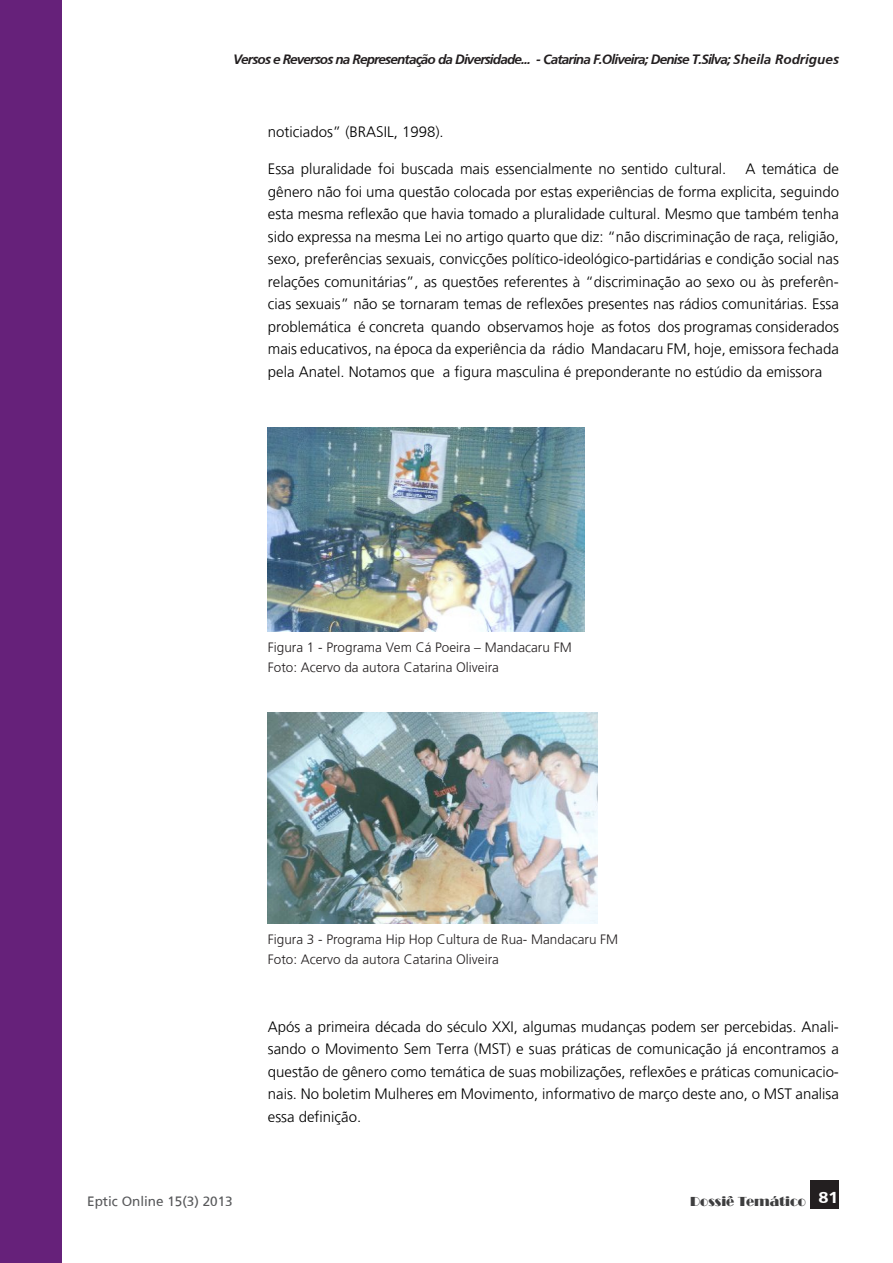
<style>
.page{position:relative;width:893px;height:1263px;background:#fff}
.page>*{position:absolute;margin:0;border:0;box-sizing:border-box;transform-origin:0 0}
.rev_artigo{font:300 15px/22.5px "Frutiger";color:#000;text-align:justify}
.Texto{font:300 13.5px "Frutiger";color:#231f20}
.t1{font:italic 700 13.5px "Frutiger";letter-spacing:-.06em;color:#231f20}
.t2{font:13.5px "Frutiger";color:#57585a}
.t3{font:13.5px "Broadway";color:#3e3e3f}
</style>
<div class="page">
<div style="left:811px;top:1180px;width:28px;height:29px;background:#231f20"></div>
<div style="left:0;top:0;width:62px;height:1263px;background:#66217a"></div>
<img style="left:268px;top:428px;width:317px;height:203px">
<img style="left:268px;top:712px;width:329px;height:212px">
<p class="t1" style="left:233px;top:52px;width:607px">Versos e Reversos na Representação da Diversidade... - Catarina F.Oliveira; Denise T.Silva; Sheila Rodrigues</p>
<p class="rev_artigo" style="left:268px;top:120px;width:177px">noticiados” (BRASIL, 1998).</p>
<p class="rev_artigo" style="left:268px;top:158px;width:460px">Essa pluralidade foi buscada mais essencialmente no sentido cultural.</p>
<p class="rev_artigo" style="left:268px;top:158px;width:573px;text-indent:477px">A temática de gênero não foi uma questão colocada por estas experiências de forma explicita, seguindo esta mesma reflexão que havia tomado a pluralidade cultural. Mesmo que também tenha sido expressa na mesma Lei no artigo quarto que diz: “não discriminação de raça, religião, sexo, preferências sexuais, convicções político-ideológico-partidárias e condição social nas relações comunitárias”, as questões referentes à “discriminação ao sexo ou às preferên&shy;cias sexuais” não se tornaram temas de reflexões presentes nas rádios comunitárias. Essa problemática é concreta quando observamos hoje as fotos dos programas considerados mais educativos, na época da experiência da rádio Mandacaru FM, hoje, emissora fechada pela Anatel. Notamos que a figura masculina é preponderante no estúdio da emissora</p>
<p class="Texto" style="left:268px;top:639px;width:305px">Figura 1 - Programa Vem Cá Poeira – Mandacaru FM</p>
<p class="Texto" style="left:268px;top:660px;width:232px">Foto: Acervo da autora Catarina Oliveira</p>
<p class="Texto" style="left:268px;top:932px;width:352px">Figura 3 - Programa Hip Hop Cultura de Rua- Mandacaru FM</p>
<p class="Texto" style="left:268px;top:952px;width:232px">Foto: Acervo da autora Catarina Oliveira</p>
<p class="rev_artigo" style="left:268px;top:1015px;width:573px">Após a primeira década do século XXI, algumas mudanças podem ser percebidas. Anali&shy;sando o Movimento Sem Terra (MST) e suas práticas de comunicação já encontramos a questão de gênero como temática de suas mobilizações, reflexões e práticas comunicacio&shy;nais. No boletim Mulheres em Movimento, informativo de março deste ano, o MST analisa essa definição.</p>
<p class="t2" style="left:87px;top:1193px;width:147px">Eptic Online 15(3) 2013</p>
<p class="t3" style="left:690px;top:1194px;width:150px">Dossiê Temático <sup>81</sup></p>
</div>
